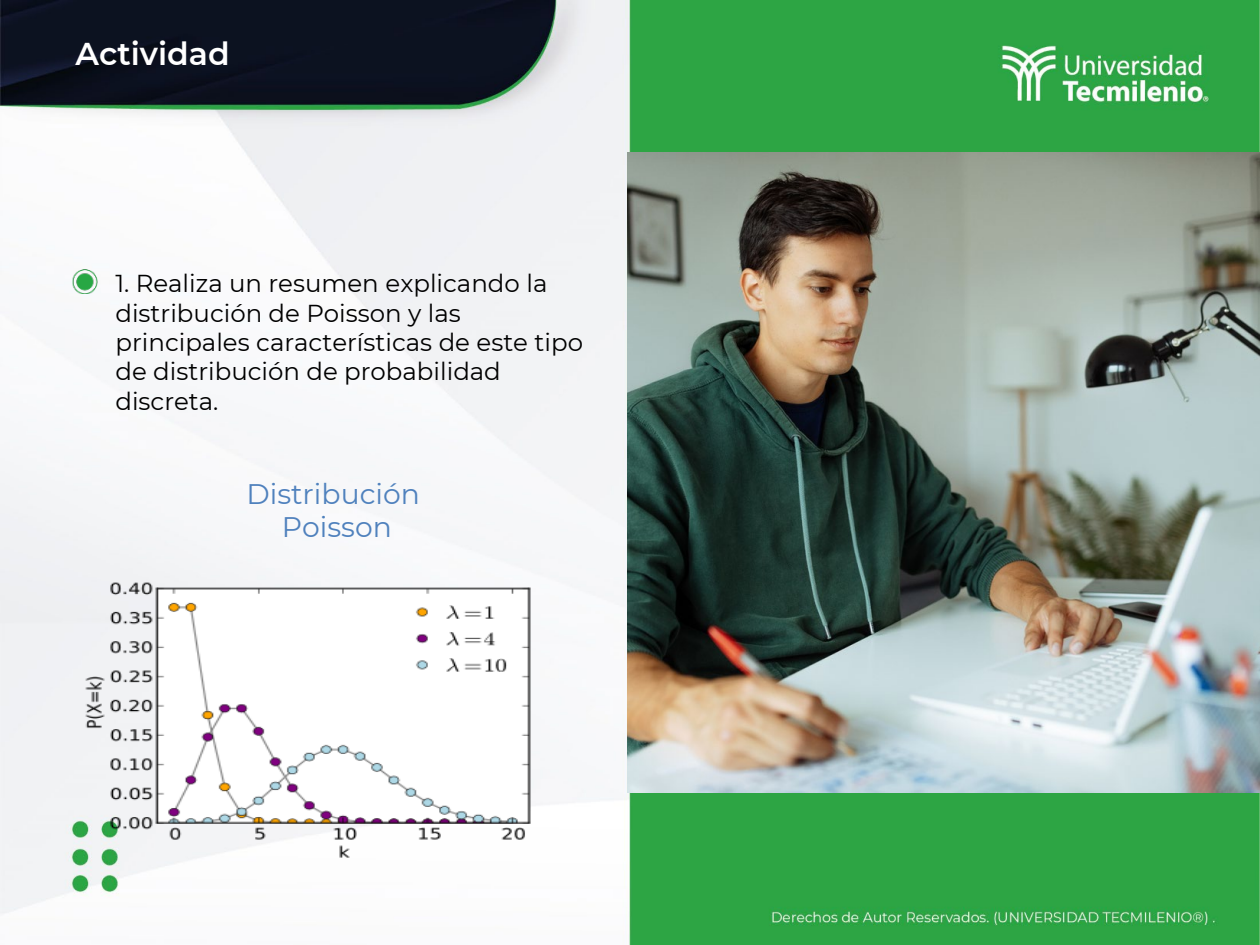
<style>
.page{position:relative;width:1260px;height:945px;background:#fff}
.page>*{position:absolute;margin:0;border:0;box-sizing:border-box;transform-origin:0 0}
.t1{font:600 31.5px "Montserrat";color:#fff}
.t2{font:28.18px "Montserrat";color:#4f81bd}
.t3{font:24.5px/29.4px "Montserrat";color:#000}
</style>
<div class="page">
<img style="left:0;top:0;width:1260px;height:945px">
<img style="left:32px;top:247px;width:80px;height:47px">
<img style="left:628px;top:152px;width:632px;height:641px">
<img style="left:77px;top:568px;width:471px;height:293px">
<p class="t1" style="left:76px;top:32px;width:156px">Actividad</p>
<p class="t3" style="left:115px;top:268px;width:469px">1. Realiza un resumen explicando la distribución de Poisson y las principales características de este tipo de distribución de probabilidad discreta.</p>
<p class="t2" style="left:246px;top:474px;width:175px">Distribución</p>
<p class="t2" style="left:282px;top:508px;width:112px">Poisson</p>
</div>
